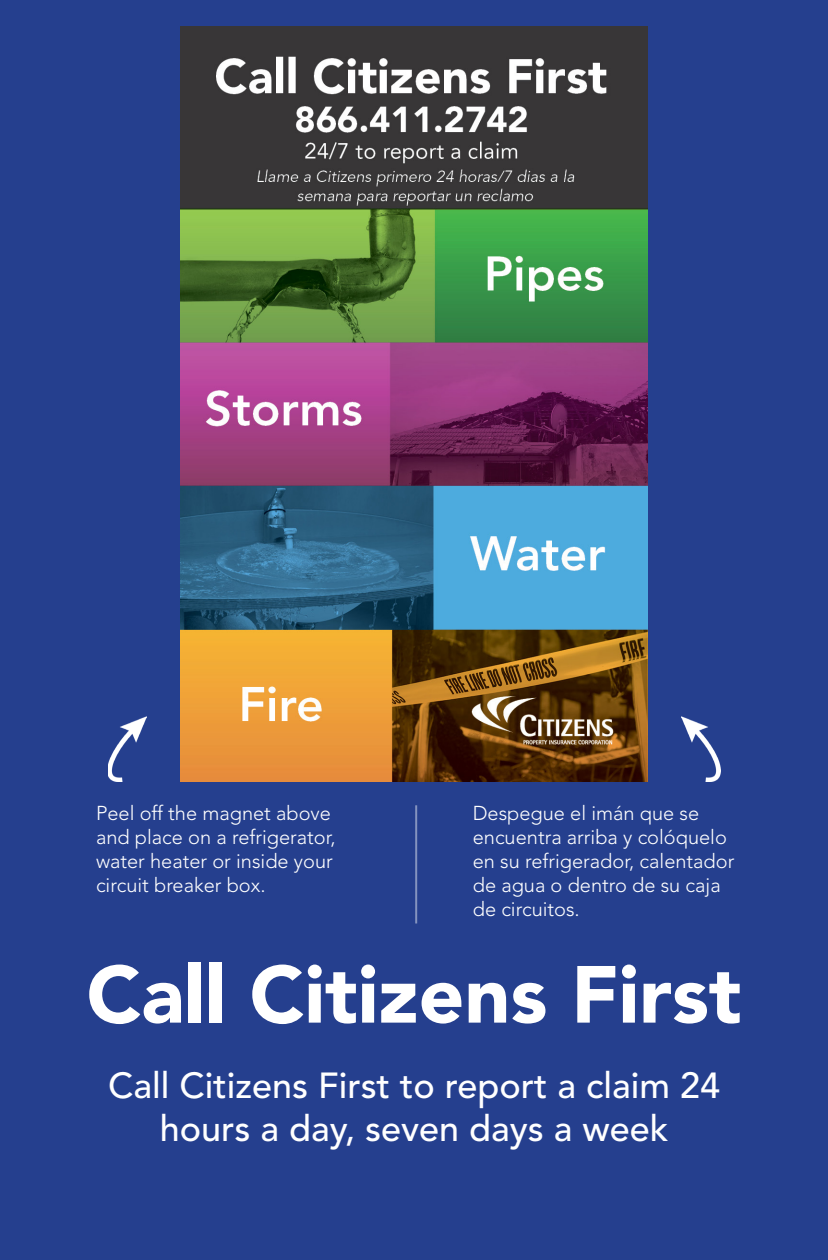
<style>
.page{position:relative;width:828px;height:1260px;background:#253f8e}
.page>*{position:absolute;margin:0;border:0;box-sizing:border-box;transform-origin:0 0}
.t1{font:900 80px "Avenir";color:#fff}
.t2{font:500 36px/43.2px "Avenir";color:#fff;text-align:center}
.t3{font:300 20px/24px "Avenir LT Std";color:#fff}
</style>
<div class="page">
<img style="left:108px;top:716px;width:38px;height:66px">
<img style="left:682px;top:716px;width:38px;height:66px">
<hr style="left:415px;top:805px;width:2px;height:118px;background:#fff">
<img style="left:180px;top:26px;width:468px;height:756px">
<p class="t3" style="left:96px;top:802px;width:241px">Peel off the magnet above and place on a refrigerator, water heater or inside your circuit breaker box.</p>
<p class="t3" style="left:473px;top:802px;width:263px">Despegue el imán que se encuentra arriba y colóquelo en su refrigerador, calentador de agua o dentro de su caja de circuitos.</p>
<p class="t1" style="left:87px;top:946px;width:656px">Call Citizens First</p>
<p class="t2" style="left:108px;top:1065px;width:614px">Call Citizens First to report a claim 24 hours a day, seven days a week</p>
</div>
